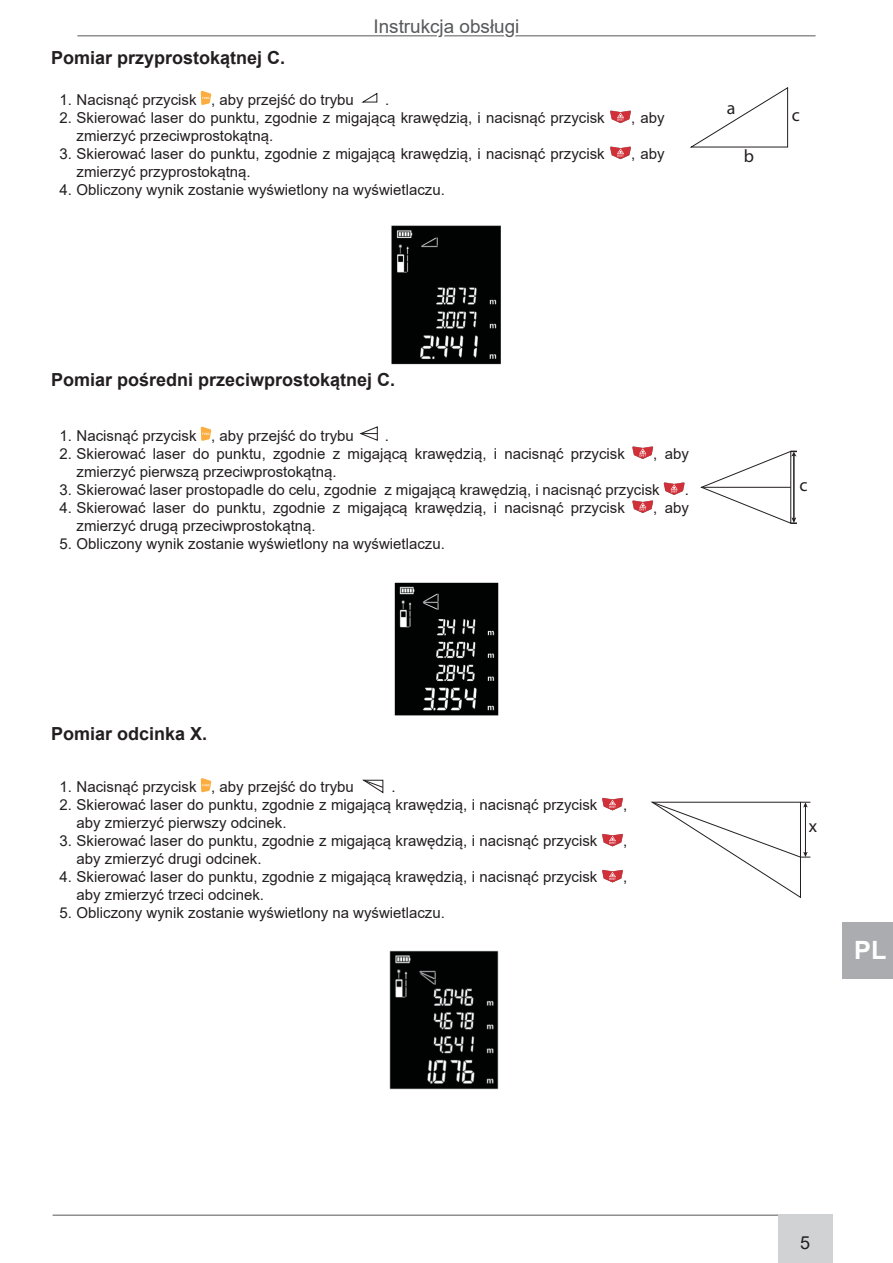
<style>
.page{position:relative;width:893px;height:1263px;background:#fff}
.page>*{position:absolute;margin:0;border:0;box-sizing:border-box;transform-origin:0 0}
.t1{font:700 25.2px "Arial";color:#fff}
.t2{font:18.9px "Arial";color:#57585a}
.Tytuł{font:700 18px "Arial";color:#231f20}
.t3{font:18px "Myriad Pro";color:#231f20}
.t4{font:18px "Arial";color:#231f20}
.t5{font:15px "Arial";color:#231f20}
</style>
<div class="page">
<div style="left:842px;top:923px;width:51px;height:56px;background:#abacb0"></div>
<hr style="left:77px;top:35px;width:739px;height:1px;background:#57585a">
<svg style="left:376px;top:35px;width:144px;height:2px"></svg>
<hr style="left:53px;top:1215px;width:738px;height:1px;background:#57585a">
<div style="left:778px;top:1214px;width:54px;height:49px;background:#d1d2d4"></div>
<svg style="left:689px;top:87px;width:100px;height:61px"></svg>
<svg style="left:201px;top:91px;width:10px;height:14px"></svg>
<svg style="left:361px;top:93px;width:17px;height:10px"></svg>
<svg style="left:610px;top:111px;width:21px;height:12px"></svg>
<svg style="left:610px;top:147px;width:21px;height:12px"></svg>
<svg style="left:201px;top:427px;width:10px;height:14px"></svg>
<svg style="left:360px;top:426px;width:18px;height:15px"></svg>
<svg style="left:632px;top:446px;width:21px;height:13px"></svg>
<svg style="left:664px;top:482px;width:21px;height:13px"></svg>
<svg style="left:632px;top:500px;width:21px;height:13px"></svg>
<svg style="left:201px;top:778px;width:10px;height:14px"></svg>
<svg style="left:362px;top:779px;width:22px;height:15px"></svg>
<svg style="left:602px;top:798px;width:21px;height:12px"></svg>
<svg style="left:602px;top:834px;width:21px;height:12px"></svg>
<svg style="left:602px;top:870px;width:21px;height:12px"></svg>
<img style="left:392px;top:225px;width:109px;height:139px">
<img style="left:394px;top:583px;width:105px;height:132px">
<svg style="left:700px;top:450px;width:97px;height:74px"></svg>
<svg style="left:650px;top:801px;width:160px;height:97px"></svg>
<img style="left:389px;top:951px;width:110px;height:138px">
<p class="t2" style="left:373px;top:13px;width:148px">Instrukcja obsługi</p>
<p class="Tytuł" style="left:51px;top:45px;width:236px">Pomiar przyprostokątnej C.</p>
<p class="t5" style="left:60px;top:90px;width:296px">1. Nacisnąć przycisk , aby przejść do trybu</p>
<p class="t5" style="left:385px;top:90px;width:6px">.</p>
<p class="t5" style="left:60px;top:108px;width:547px">2. Skierować laser do punktu, zgodnie z migającą krawędzią, i nacisnąć przycisk</p>
<p class="t5" style="left:631px;top:108px;width:35px">, aby</p>
<p class="t5" style="left:77px;top:126px;width:198px">zmierzyć przeciwprostokątną.</p>
<p class="t5" style="left:60px;top:144px;width:547px">3. Skierować laser do punktu, zgodnie z migającą krawędzią, i nacisnąć przycisk</p>
<p class="t5" style="left:631px;top:144px;width:35px">, aby</p>
<p class="t5" style="left:77px;top:162px;width:176px">zmierzyć przyprostokątną.</p>
<p class="t5" style="left:60px;top:180px;width:387px">4. Obliczony wynik zostanie wyświetlony na wyświetlaczu.</p>
<p class="t3" style="left:727px;top:96px;width:10px">a</p>
<p class="t3" style="left:744px;top:145px;width:12px">b</p>
<p class="t3" style="left:792px;top:103px;width:10px">c</p>
<p class="Tytuł" style="left:51px;top:367px;width:346px">Pomiar pośredni przeciwprostokątnej C.</p>
<p class="t5" style="left:60px;top:425px;width:296px">1. Nacisnąć przycisk , aby przejść do trybu</p>
<p class="t5" style="left:385px;top:425px;width:6px">.</p>
<p class="t5" style="left:60px;top:443px;width:567px">2. Skierować laser do punktu, zgodnie z migającą krawędzią, i nacisnąć przycisk</p>
<p class="t5" style="left:653px;top:443px;width:37px">, aby</p>
<p class="t5" style="left:77px;top:461px;width:262px">zmierzyć pierwszą przeciwprostokątną.</p>
<p class="t5" style="left:60px;top:479px;width:602px">3. Skierować laser prostopadle do celu, zgodnie z migającą krawędzią, i nacisnąć przycisk</p>
<p class="t5" style="left:685px;top:479px;width:6px">.</p>
<p class="t5" style="left:60px;top:497px;width:567px">4. Skierować laser do punktu, zgodnie z migającą krawędzią, i nacisnąć przycisk</p>
<p class="t5" style="left:653px;top:497px;width:37px">, aby</p>
<p class="t5" style="left:77px;top:515px;width:241px">zmierzyć drugą przeciwprostokątną.</p>
<p class="t5" style="left:60px;top:533px;width:387px">5. Obliczony wynik zostanie wyświetlony na wyświetlaczu.</p>
<p class="t3" style="left:799px;top:474px;width:10px">c</p>
<p class="Tytuł" style="left:51px;top:721px;width:158px">Pomiar odcinka X.</p>
<p class="t5" style="left:60px;top:777px;width:296px">1. Nacisnąć przycisk , aby przejść do trybu</p>
<p class="t5" style="left:392px;top:777px;width:6px">.</p>
<p class="t5" style="left:60px;top:795px;width:539px">2. Skierować laser do punktu, zgodnie z migającą krawędzią, i nacisnąć przycisk</p>
<p class="t5" style="left:623px;top:795px;width:6px">,</p>
<p class="t5" style="left:77px;top:813px;width:212px">aby zmierzyć pierwszy odcinek.</p>
<p class="t5" style="left:60px;top:831px;width:539px">3. Skierować laser do punktu, zgodnie z migającą krawędzią, i nacisnąć przycisk</p>
<p class="t5" style="left:623px;top:831px;width:6px">,</p>
<p class="t5" style="left:77px;top:849px;width:187px">aby zmierzyć drugi odcinek.</p>
<p class="t5" style="left:60px;top:867px;width:539px">4. Skierować laser do punktu, zgodnie z migającą krawędzią, i nacisnąć przycisk</p>
<p class="t5" style="left:623px;top:867px;width:6px">,</p>
<p class="t5" style="left:77px;top:885px;width:189px">aby zmierzyć trzeci odcinek.</p>
<p class="t5" style="left:60px;top:903px;width:387px">5. Obliczony wynik zostanie wyświetlony na wyświetlaczu.</p>
<p class="t3" style="left:809px;top:815px;width:10px">x</p>
<h1 class="t1" style="left:854px;top:932px;width:34px">PL</h1>
<p class="t4" style="left:800px;top:1230px;width:12px">5</p>
</div>
